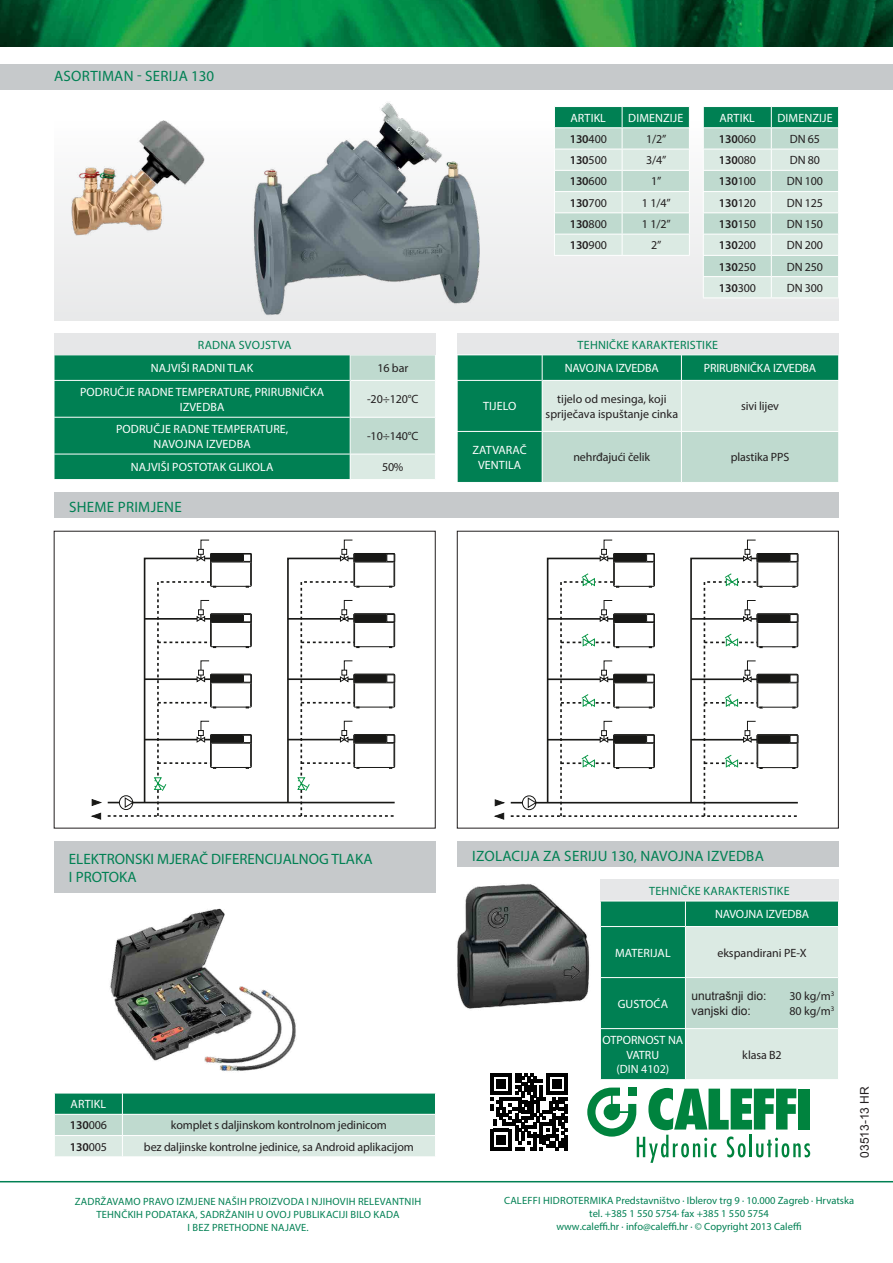
<style>
.page{position:relative;width:893px;height:1263px;background:#fff}
.page>*{position:absolute;margin:0;border:0;box-sizing:border-box;transform-origin:0 0}
.t1{font:15px "Myriad Pro";letter-spacing:.02em;color:#008053}
.t2{font:15px/18px "Myriad Pro";color:#008053}
.t3{font:12px/14.4px "Myriad Pro";letter-spacing:-.01em;color:#231f20;text-align:center}
.t4{font:12px/15px "Myriad Pro";letter-spacing:.01em;color:#fff;text-align:center}
.t5{font:600 12px "Myriad Pro";letter-spacing:-.01em;color:#231f20}
.t6{font:12px "Myriad Pro";letter-spacing:.02em;color:#008053}
.t7{font:12px "Myriad Pro";letter-spacing:-.01em;color:#fff}
.t8{font:12px/14.4px "Arial";color:#231f20}
.t9{font:10.5px/13px "Myriad Pro";color:#008053;text-align:center}
.t10{font:10.5px/13px "Myriad Pro";letter-spacing:.02em;color:#008053;text-align:center}
.s1{font-weight:400}
.s2{font-weight:600;color:#231f20}
.s3{color:#231f20}
</style>
<div class="page">
<div style="left:54px;top:493px;width:785px;height:25px;background:#c6c9cb"></div>
<div style="left:0;top:64px;width:893px;height:25px;background:#c6c9cb"></div>
<svg style="left:587px;top:1087px;width:223px;height:76px"></svg>
<hr style="left:0;top:1181px;width:893px;height:1px;background:#008053">
<img style="left:0;top:0;width:893px;height:47px">
<svg style="left:54px;top:355px;width:381px;height:125px;background:#359976"></svg>
<div style="left:54px;top:106px;width:785px;height:215px;background:linear-gradient(to bottom,#fff,#e7e8e9)"></div>
<hr style="left:554px;top:106px;width:68px;height:1px;background:#fff">
<hr style="left:622px;top:106px;width:68px;height:1px;background:#fff">
<svg style="left:554px;top:107px;width:136px;height:148px;background:#b4d6c9"></svg>
<hr style="left:554px;top:255px;width:68px;height:1px;background:#fff">
<hr style="left:622px;top:255px;width:68px;height:1px;background:#fff">
<div style="left:54px;top:333px;width:382px;height:22px;background:#e6e7e8"></div>
<hr style="left:703px;top:106px;width:68px;height:1px;background:#fff">
<hr style="left:771px;top:106px;width:68px;height:1px;background:#fff">
<svg style="left:703px;top:107px;width:136px;height:190px;background:#bbd9cd"></svg>
<hr style="left:703px;top:297px;width:68px;height:1px;background:#fff">
<hr style="left:771px;top:297px;width:68px;height:1px;background:#fff">
<div style="left:457px;top:333px;width:382px;height:22px;background:#e6e7e8"></div>
<div style="left:458px;top:356px;width:84px;height:126px;background:#008053"></div>
<svg style="left:457px;top:356px;width:1px;height:24px"></svg>
<hr style="left:457px;top:380px;width:85px;height:1px;background:#fff">
<hr style="left:457px;top:431px;width:85px;height:1px;background:#fff">
<svg style="left:542px;top:355px;width:297px;height:127px;background:#a7d0c0"></svg>
<hr style="left:542px;top:380px;width:1px;height:51px;background:#fff">
<hr style="left:542px;top:431px;width:1px;height:51px;background:#fff">
<div style="left:457px;top:531px;width:382px;height:297px;border:1px solid #231f20"></div>
<img style="left:110px;top:908px;width:186px;height:163px">
<img style="left:206px;top:102px;width:321px;height:219px">
<img style="left:69px;top:106px;width:137px;height:141px">
<svg style="left:108px;top:540px;width:287px;height:277px"></svg>
<svg style="left:92px;top:799px;width:9px;height:7px"></svg>
<svg style="left:92px;top:813px;width:9px;height:6px"></svg>
<svg style="left:511px;top:540px;width:287px;height:277px"></svg>
<svg style="left:495px;top:799px;width:9px;height:7px"></svg>
<svg style="left:495px;top:813px;width:9px;height:6px"></svg>
<div style="left:457px;top:841px;width:382px;height:26px;background:#c6c9cb"></div>
<div style="left:54px;top:841px;width:382px;height:51px;background:#c6c9cb"></div>
<svg style="left:54px;top:1093px;width:382px;height:63px;background:#8ec4b0"></svg>
<div style="left:600px;top:879px;width:239px;height:22px;background:#e6e7e8"></div>
<svg style="left:600px;top:901px;width:239px;height:178px;background:#77b9a1"></svg>
<hr style="left:685px;top:926px;width:1px;height:51px;background:#fff">
<hr style="left:685px;top:977px;width:1px;height:51px;background:#fff">
<hr style="left:685px;top:1028px;width:1px;height:51px;background:#fff">
<img style="left:457px;top:884px;width:133px;height:125px">
<svg style="left:490px;top:1073px;width:78px;height:77px"></svg>
<hr style="left:564px;top:1135px;width:4px;height:15px;background:#000">
<p class="t1" style="left:54px;top:67px;width:162px">ASORTIMAN - SERIJA 130</p>
<p class="t6" style="left:198px;top:337px;width:95px">RADNA SVOJSTVA</p>
<p class="t4" style="left:151px;top:360px;width:104px">NAJVIŠI RADNI TLAK</p>
<p class="t3" style="left:377px;top:361px;width:32px">16 bar</p>
<p class="t4" style="left:80px;top:384px;width:245px">PODRUČJE RADNE TEMPERATURE, PRIRUBNIČKA<br>IZVEDBA</p>
<p class="t3" style="left:367px;top:392px;width:53px">-20÷120°C</p>
<p class="t4" style="left:116px;top:421px;width:174px">PODRUČJE RADNE TEMPERATURE,<br>NAVOJNA IZVEDBA</p>
<p class="t3" style="left:367px;top:429px;width:53px">-10÷140°C</p>
<p class="t4" style="left:131px;top:460px;width:144px">NAJVIŠI POSTOTAK GLIKOLA</p>
<p class="t3" style="left:382px;top:460px;width:23px">50%</p>
<p class="t1" style="left:69px;top:498px;width:114px">SHEME PRIMJENE</p>
<p class="t4" style="left:570px;top:110px;width:37px">ARTIKL</p>
<p class="t4" style="left:628px;top:110px;width:57px">DIMENZIJE</p>
<p class="t5" style="left:570px;top:131px;width:39px">130<span class="s1">400</span></p>
<p class="t3" style="left:646px;top:132px;width:22px">1/2”</p>
<p class="t5" style="left:570px;top:153px;width:39px">130<span class="s1">500</span></p>
<p class="t3" style="left:646px;top:153px;width:22px">3/4”</p>
<p class="t5" style="left:570px;top:174px;width:39px">130<span class="s1">600</span></p>
<p class="t3" style="left:651px;top:174px;width:12px">1”</p>
<p class="t5" style="left:570px;top:195px;width:39px">130<span class="s1">700</span></p>
<p class="t3" style="left:642px;top:195px;width:30px">1 1/4”</p>
<p class="t5" style="left:570px;top:216px;width:39px">130<span class="s1">800</span></p>
<p class="t3" style="left:642px;top:217px;width:30px">1 1/2”</p>
<p class="t5" style="left:570px;top:238px;width:39px">130<span class="s1">900</span></p>
<p class="t3" style="left:651px;top:238px;width:12px">2”</p>
<p class="t4" style="left:719px;top:110px;width:37px">ARTIKL</p>
<p class="t4" style="left:777px;top:110px;width:57px">DIMENZIJE</p>
<p class="t5" style="left:719px;top:131px;width:39px">130<span class="s1">060</span></p>
<p class="t3" style="left:790px;top:132px;width:32px">DN 65</p>
<p class="t5" style="left:719px;top:153px;width:39px">130<span class="s1">080</span></p>
<p class="t3" style="left:790px;top:153px;width:32px">DN 80</p>
<p class="t5" style="left:719px;top:174px;width:39px">130<span class="s1">100</span></p>
<p class="t3" style="left:787px;top:174px;width:38px">DN 100</p>
<p class="t5" style="left:719px;top:195px;width:39px">130<span class="s1">120</span></p>
<p class="t3" style="left:787px;top:195px;width:38px">DN 125</p>
<p class="t5" style="left:719px;top:216px;width:39px">130<span class="s1">150</span></p>
<p class="t3" style="left:787px;top:217px;width:38px">DN 150</p>
<p class="t5" style="left:719px;top:238px;width:39px">130<span class="s1">200</span></p>
<p class="t3" style="left:787px;top:238px;width:38px">DN 200</p>
<p class="t5" style="left:719px;top:259px;width:39px">130<span class="s1">250</span></p>
<p class="t3" style="left:787px;top:259px;width:38px">DN 250</p>
<p class="t5" style="left:719px;top:280px;width:39px">130<span class="s1">300</span></p>
<p class="t3" style="left:787px;top:280px;width:38px">DN 300</p>
<p class="t6" style="left:578px;top:337px;width:142px">TEHNIČKE KARAKTERISTIKE</p>
<p class="t7" style="left:565px;top:361px;width:96px">NAVOJNA IZVEDBA</p>
<p class="t7" style="left:704px;top:361px;width:114px">PRIRUBNIČKA IZVEDBA</p>
<p class="t4" style="left:483px;top:399px;width:35px">TIJELO</p>
<p class="t3" style="left:546px;top:392px;width:134px">tijelo od mesinga, koji spriječava ispuštanje cinka</p>
<p class="t3" style="left:741px;top:399px;width:39px">sivi lijev</p>
<p class="t4" style="left:472px;top:442px;width:56px">ZATVARAČ<br>VENTILA</p>
<p class="t3" style="left:573px;top:450px;width:78px">nehrđajući čelik</p>
<p class="t3" style="left:731px;top:450px;width:60px">plastika PPS</p>
<p class="t2" style="left:69px;top:849px;width:305px">ELEKTRONSKI MJERAČ DIFERENCIJALNOG TLAKA<br>I PROTOKA</p>
<p class="t4" style="left:70px;top:1093px;width:39px;line-height:21.3px;text-align:left">ARTIKL<br><span class="s2">130</span><span class="s3">006</span></p>
<p class="t3" style="left:171px;top:1118px;width:217px">komplet s daljinskom kontrolnom jedinicom</p>
<p class="t5" style="left:70px;top:1139px;width:39px">130<span class="s1">005</span></p>
<p class="t3" style="left:144px;top:1139px;width:271px">bez daljinske kontrolne jedinice, sa Android aplikacijom</p>
<p class="t10" style="left:75px;top:1195px;width:348px">ZADRŽAVAMO PRAVO IZMJENE NAŠIH PROIZVODA I NJIHOVIH RELEVANTNIH<br>TEHNČKIH PODATAKA, SADRŽANIH U OVOJ PUBLIKACIJI BILO KADA<br>I BEZ PRETHODNE NAJAVE.</p>
<p class="t1" style="left:472px;top:846px;width:293px">IZOLACIJA ZA SERIJU 130, NAVOJNA IZVEDBA</p>
<p class="t6" style="left:649px;top:883px;width:142px">TEHNIČKE KARAKTERISTIKE</p>
<p class="t7" style="left:715px;top:907px;width:96px">NAVOJNA IZVEDBA</p>
<p class="t4" style="left:615px;top:945px;width:57px">MATERIJAL</p>
<p class="t3" style="left:717px;top:945px;width:91px">ekspandirani PE-X</p>
<p class="t4" style="left:618px;top:996px;width:52px">GUSTOĆA</p>
<p class="t3" style="left:789px;top:989px;width:46px;text-align:left">30 kg/m<sup>3<br></sup>80 kg/m<sup>3</sup></p>
<p class="t4" style="left:602px;top:1033px;width:82px;line-height:14.4px">OTPORNOST NA<br>VATRU<br>(DIN 4102)</p>
<p class="t8" style="left:692px;top:989px;width:76px">unutrašnji dio: vanjski dio:</p>
<p class="t3" style="left:742px;top:1047px;width:41px">klasa B2</p>
<p class="t8" style="left:857px;top:1158px;width:73px;rotate:-90deg">03513-13 HR</p>
<p class="t9" style="left:504px;top:1194px;width:352px">CALEFFI HIDROTERMIKA Predstavništvo · Iblerov trg 9 · 10.000 Zagreb · Hrvatska tel. +385 1 550 5754· fax +385 1 550 5754<br>www.caleffi.hr · info@caleffi.hr · © Copyright 2013 Caleffi</p>
</div>
